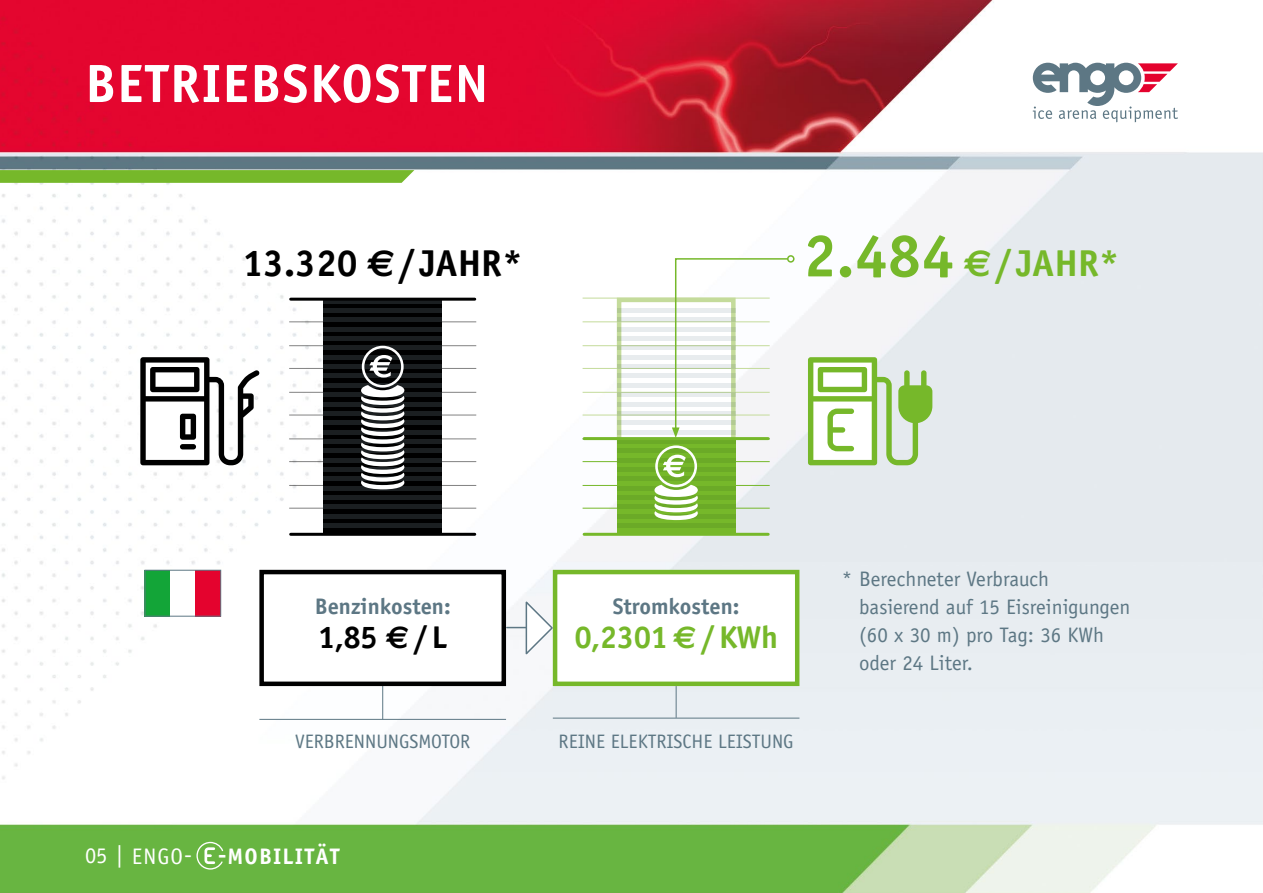
<style>
.page{position:relative;width:1263px;height:893px;background:#fff}
.page>*{position:absolute;margin:0;border:0;box-sizing:border-box;transform-origin:0 0}
.t1{font:700 54px "Officina Sans";letter-spacing:.025em;color:#fff}
.t2{font:700 37.5px "Officina Sans";color:#000}
.t3{font:700 37.5px "Officina Sans";color:#76b82a}
.t4{font:700 31.5px "Officina Sans";letter-spacing:-.02em;color:#76b82a}
.t5{font:700 31.5px "Officina Sans";color:#000}
.t6{font:700 22.5px "Officina Sans";color:#5d7784}
.t7{font:700 22.5px "Officina Sans";letter-spacing:.05em;color:#fff}
.t8{font:21px/28px "Officina Sans";color:#5d7784}
.t9{font:19.5px "Officina Sans";color:#5d7784}
.s1{font-family:"Euro Sans"}
.s2{font-size:60px}
.s3{font-weight:400}
</style>
<div class="page">
<img style="left:0;top:0;width:1263px;height:893px">
<svg style="left:1033px;top:63px;width:145px;height:59px"></svg>
<svg style="left:0;top:170px;width:414px;height:13px;background:#7aba30"></svg>
<svg style="left:196px;top:842px;width:27px;height:28px"></svg>
<hr style="left:382px;top:682px;width:1px;height:37px;background:#5d7784">
<hr style="left:259px;top:719px;width:247px;height:1px;background:#5d7784">
<div style="left:617px;top:298px;width:119px;height:167px;background:#fff;border:4px solid #c4db9b"></div>
<hr style="left:583px;top:508px;width:187px;height:1px;background:#76b82a">
<hr style="left:583px;top:485px;width:187px;height:1px;background:#76b82a">
<hr style="left:583px;top:321px;width:187px;height:1px;background:#c4db9b">
<hr style="left:583px;top:298px;width:187px;height:1px;background:#c4db9b">
<hr style="left:583px;top:345px;width:187px;height:1px;background:#c4db9b">
<hr style="left:583px;top:368px;width:187px;height:1px;background:#c4db9b">
<hr style="left:583px;top:392px;width:187px;height:1px;background:#c4db9b">
<hr style="left:583px;top:415px;width:187px;height:1px;background:#c4db9b">
<hr style="left:583px;top:461px;width:187px;height:1px;background:#76b82a">
<div style="left:617px;top:439px;width:119px;height:95px;background:#76b82a"></div>
<svg style="left:617px;top:308px;width:55px;height:5px"></svg>
<svg style="left:617px;top:318px;width:55px;height:4px"></svg>
<svg style="left:617px;top:327px;width:55px;height:4px"></svg>
<svg style="left:617px;top:336px;width:55px;height:5px"></svg>
<svg style="left:617px;top:346px;width:55px;height:4px"></svg>
<svg style="left:617px;top:355px;width:55px;height:5px"></svg>
<svg style="left:617px;top:364px;width:55px;height:5px"></svg>
<svg style="left:617px;top:374px;width:55px;height:4px"></svg>
<svg style="left:617px;top:383px;width:55px;height:5px"></svg>
<svg style="left:617px;top:392px;width:55px;height:5px"></svg>
<svg style="left:617px;top:402px;width:55px;height:4px"></svg>
<svg style="left:617px;top:411px;width:55px;height:5px"></svg>
<svg style="left:617px;top:420px;width:55px;height:5px"></svg>
<svg style="left:617px;top:430px;width:55px;height:4px"></svg>
<div style="left:617px;top:439px;width:119px;height:5px;background:#6baa27"></div>
<hr style="left:617px;top:449px;width:119px;height:4px;background:#6baa27">
<hr style="left:617px;top:458px;width:119px;height:4px;background:#6baa27">
<div style="left:617px;top:467px;width:119px;height:5px;background:#6baa27"></div>
<hr style="left:617px;top:477px;width:119px;height:4px;background:#6baa27">
<div style="left:617px;top:486px;width:119px;height:5px;background:#6baa27"></div>
<div style="left:617px;top:495px;width:119px;height:5px;background:#6baa27"></div>
<hr style="left:617px;top:505px;width:119px;height:4px;background:#6baa27">
<div style="left:617px;top:514px;width:119px;height:5px;background:#6baa27"></div>
<div style="left:617px;top:523px;width:119px;height:5px;background:#6baa27"></div>
<hr style="left:583px;top:439px;width:187px;height:1px;background:#5d7784">
<hr style="left:584px;top:533px;width:184px;height:3px;background:#76b82a">
<hr style="left:584px;top:437px;width:184px;height:3px;background:#76b82a">
<hr style="left:289px;top:508px;width:187px;height:1px;background:#000">
<hr style="left:289px;top:485px;width:187px;height:1px;background:#000">
<hr style="left:289px;top:321px;width:187px;height:1px;background:#000">
<hr style="left:289px;top:345px;width:187px;height:1px;background:#000">
<hr style="left:289px;top:368px;width:187px;height:1px;background:#000">
<hr style="left:289px;top:392px;width:187px;height:1px;background:#000">
<hr style="left:289px;top:415px;width:187px;height:1px;background:#000">
<hr style="left:289px;top:438px;width:187px;height:1px;background:#000">
<hr style="left:289px;top:461px;width:187px;height:1px;background:#000">
<div style="left:323px;top:299px;width:119px;height:235px;background:#000"></div>
<hr style="left:323px;top:299px;width:119px;height:4px;background:#1b1f21">
<div style="left:323px;top:308px;width:119px;height:5px;background:#1b1f21"></div>
<hr style="left:323px;top:318px;width:119px;height:4px;background:#1b1f21">
<hr style="left:323px;top:327px;width:119px;height:4px;background:#1b1f21">
<div style="left:323px;top:336px;width:119px;height:5px;background:#1b1f21"></div>
<hr style="left:323px;top:346px;width:119px;height:4px;background:#1b1f21">
<div style="left:323px;top:355px;width:119px;height:5px;background:#1b1f21"></div>
<div style="left:323px;top:364px;width:119px;height:5px;background:#1b1f21"></div>
<hr style="left:323px;top:374px;width:119px;height:4px;background:#1b1f21">
<div style="left:323px;top:383px;width:119px;height:5px;background:#1b1f21"></div>
<div style="left:323px;top:392px;width:119px;height:5px;background:#1b1f21"></div>
<hr style="left:323px;top:402px;width:119px;height:4px;background:#1b1f21">
<div style="left:323px;top:411px;width:119px;height:5px;background:#1b1f21"></div>
<div style="left:323px;top:420px;width:119px;height:5px;background:#1b1f21"></div>
<hr style="left:323px;top:430px;width:119px;height:4px;background:#1b1f21">
<div style="left:323px;top:439px;width:119px;height:5px;background:#1b1f21"></div>
<hr style="left:323px;top:449px;width:119px;height:4px;background:#1b1f21">
<hr style="left:323px;top:458px;width:119px;height:4px;background:#1b1f21">
<div style="left:323px;top:467px;width:119px;height:5px;background:#1b1f21"></div>
<hr style="left:323px;top:477px;width:119px;height:4px;background:#1b1f21">
<div style="left:323px;top:486px;width:119px;height:5px;background:#1b1f21"></div>
<div style="left:323px;top:495px;width:119px;height:5px;background:#1b1f21"></div>
<hr style="left:323px;top:505px;width:119px;height:4px;background:#1b1f21">
<div style="left:323px;top:514px;width:119px;height:5px;background:#1b1f21"></div>
<div style="left:323px;top:523px;width:119px;height:5px;background:#1b1f21"></div>
<hr style="left:291px;top:533px;width:184px;height:3px;background:#000">
<hr style="left:291px;top:298px;width:184px;height:3px;background:#000">
<svg style="left:361px;top:346px;width:43px;height:143px"></svg>
<svg style="left:140px;top:357px;width:120px;height:108px"></svg>
<div style="left:180px;top:444px;width:16px;height:5px;background:#000;border-radius:3px"></div>
<div style="left:262px;top:572px;width:242px;height:112px;background:#fff"></div>
<div style="left:259px;top:570px;width:247px;height:116px;border:4px solid #000"></div>
<div style="left:555px;top:572px;width:242px;height:112px;background:#fff"></div>
<div style="left:553px;top:570px;width:246px;height:116px;border:4px solid #76b82a"></div>
<svg style="left:808px;top:357px;width:124px;height:108px"></svg>
<hr style="left:507px;top:627px;width:36px;height:1px;background:#5d7784">
<svg style="left:654px;top:445px;width:44px;height:75px"></svg>
<div style="left:787px;top:255px;width:7px;height:8px;border:2px solid #76b82a;border-radius:50%"></div>
<svg style="left:672px;top:257px;width:117px;height:181px"></svg>
<svg style="left:524px;top:600px;width:30px;height:57px"></svg>
<div style="left:145px;top:570px;width:25px;height:47px;background:#13a538"></div>
<div style="left:170px;top:570px;width:26px;height:47px;background:#fff"></div>
<div style="left:196px;top:570px;width:25px;height:47px;background:#e4032e"></div>
<div style="left:145px;top:570px;width:76px;height:47px;border:1px solid #5d7784"></div>
<hr style="left:676px;top:686px;width:1px;height:32px;background:#5d7784">
<hr style="left:553px;top:718px;width:246px;height:1px;background:#5d7784">
<h1 class="t1" style="left:85px;top:50px;width:405px">BETRIEBSKOSTEN</h1>
<h2 class="t2" style="left:242px;top:240px;width:282px">13.320 <span class="s1">€</span>/JAHR*</h2>
<h2 class="t3" style="left:803px;top:240px;width:318px"><span class="s2">2.484</span> <span class="s1">€</span>/JAHR*</h2>
<p class="t6" style="left:315px;top:592px;width:137px">Benzinkosten:</p>
<h3 class="t5" style="left:318px;top:618px;width:131px">1,85 <span class="s1">E</span> / L</h3>
<p class="t9" style="left:295px;top:730px;width:177px">VERBRENNUNGSMOTOR</p>
<p class="t7" style="left:85px;top:842px;width:256px"><span class="s3">05 | ENGO-</span> -MOBILITÄT</p>
<p class="t6" style="left:613px;top:592px;width:128px">Stromkosten:</p>
<h3 class="t4" style="left:574px;top:618px;width:205px">0,2301 <span class="s1">E</span> / KWh</h3>
<p class="t9" style="left:559px;top:730px;width:237px">REINE ELEKTRISCHE LEISTUNG</p>
<p class="t8" style="left:859px;top:564px;width:273px;text-indent:-17px">* Berechneter Verbrauch basierend auf 15 Eisreinigungen (60 x 30 m) pro Tag: 36 KWh oder 24 Liter.</p>
</div>
